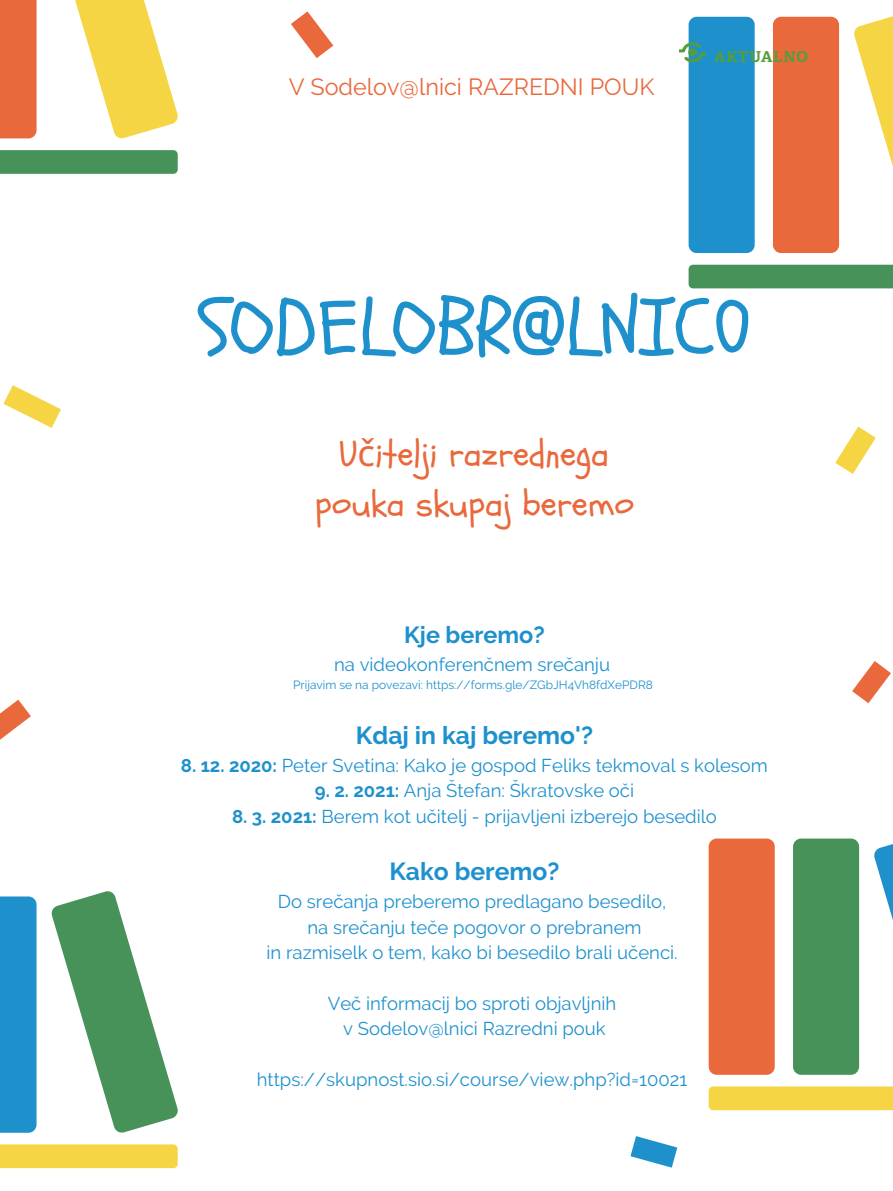
<style>
.page{position:relative;width:893px;height:1191px;background:#fff}
.page>*{position:absolute;margin:0;border:0;box-sizing:border-box;transform-origin:0 0}
.t1{font:79.35px "Schoolbell";color:#1e91cd}
.t2{font:36.45px/50.6px "Schoolbell";color:#e9693c;text-align:center}
.t3{font:700 24.75px "Raleway";color:#1e91cd}
.t4{font:23.4px "Raleway";color:#e9693c}
.t5{font:700 23.4px "Raleway";color:#1e91cd}
.t6{font:18.6px/25.5px "Raleway";color:#1e91cd;text-align:center}
.t7{font:700 15px "Adelle";letter-spacing:.05em;color:#549e3a}
.t8{font:11.85px "Raleway";color:#1e91cd}
.s1{font-family:"Noto Sans"}
.s2{font-weight:700}
</style>
<div class="page">
<svg style="left:0;top:150px;width:178px;height:24px;background:#48935b"></svg>
<div style="left:0;top:0;width:37px;height:138px;background:#e9693c"></div>
<svg style="left:75px;top:0;width:103px;height:139px"></svg>
<div style="left:689px;top:17px;width:66px;height:236px;background:#1e91cd;border-radius:8px"></div>
<div style="left:689px;top:265px;width:204px;height:23px;background:#469259"></div>
<div style="left:773px;top:17px;width:66px;height:236px;background:#e9693c;border-radius:8px"></div>
<svg style="left:854px;top:16px;width:39px;height:151px"></svg>
<div style="left:0;top:1144px;width:178px;height:24px;background:#f5d544"></div>
<div style="left:0;top:896px;width:37px;height:236px;background:#1e91cd"></div>
<svg style="left:51px;top:891px;width:127px;height:242px"></svg>
<div style="left:709px;top:838px;width:66px;height:236px;background:#e9693c;border-radius:8px"></div>
<div style="left:709px;top:1086px;width:184px;height:24px;background:#f5d544"></div>
<div style="left:793px;top:838px;width:66px;height:236px;background:#469259;border-radius:8px"></div>
<svg style="left:874px;top:844px;width:19px;height:76px"></svg>
<svg style="left:3px;top:385px;width:58px;height:43px"></svg>
<svg style="left:852px;top:661px;width:39px;height:42px"></svg>
<svg style="left:291px;top:11px;width:42px;height:47px"></svg>
<svg style="left:835px;top:426px;width:41px;height:48px"></svg>
<svg style="left:630px;top:1136px;width:47px;height:31px"></svg>
<svg style="left:0;top:699px;width:31px;height:41px"></svg>
<svg style="left:679px;top:42px;width:27px;height:20px"></svg>
<p class="t4" style="left:289px;top:73px;width:367px">V Sodelov@lnici RAZREDNI POUK</p>
<p class="t7" style="left:714px;top:47px;width:95px">AKTUALNO</p>
<h1 class="t1" style="left:198px;top:275px;width:555px">SODELOBR@LNIC0</h1>
<h2 class="t2" style="left:315px;top:429px;width:320px">U<span class="s1">č</span>itelji razrednega pouka skupaj beremo</h2>
<p class="t5" style="left:404px;top:622px;width:142px">Kje beremo?</p>
<p class="t6" style="left:334px;top:651px;width:278px">na videokonferenčnem srečanju</p>
<p class="t8" style="left:293px;top:678px;width:361px">Prijavim se na povezavi: https://forms.gle/ZGbJH4Vh8fdXePDR8</p>
<h3 class="t3" style="left:356px;top:721px;width:239px">Kdaj in kaj beremo'?</h3>
<p class="t6" style="left:181px;top:752px;width:588px"><span class="s2">8. 12. 2020:</span> Peter Svetina: Kako je gospod Feliks tekmoval s kolesom</p>
<p class="t6" style="left:315px;top:778px;width:321px"><span class="s2">9. 2. 2021:</span> Anja Štefan: Škratovske oči</p>
<p class="t6" style="left:232px;top:803px;width:486px"><span class="s2">8. 3. 2021:</span> Berem kot učitelj - prijavljeni izberejo besedilo</p>
<h3 class="t3" style="left:389px;top:857px;width:172px">Kako beremo?</h3>
<p class="t6" style="left:266px;top:888px;width:413px">Do srečanja preberemo predlagano besedilo, na srečanju teče pogovor o prebranem<br>in razmiselk o tem, kako bi besedilo brali učenci.</p>
<p class="t6" style="left:328px;top:990px;width:290px">Več informacij bo sproti objavljnih v Sodelov@lnici Razredni pouk</p>
<p class="t6" style="left:257px;top:1067px;width:432px">https://skupnost.sio.si/course/view.php?id=10021</p>
</div>
